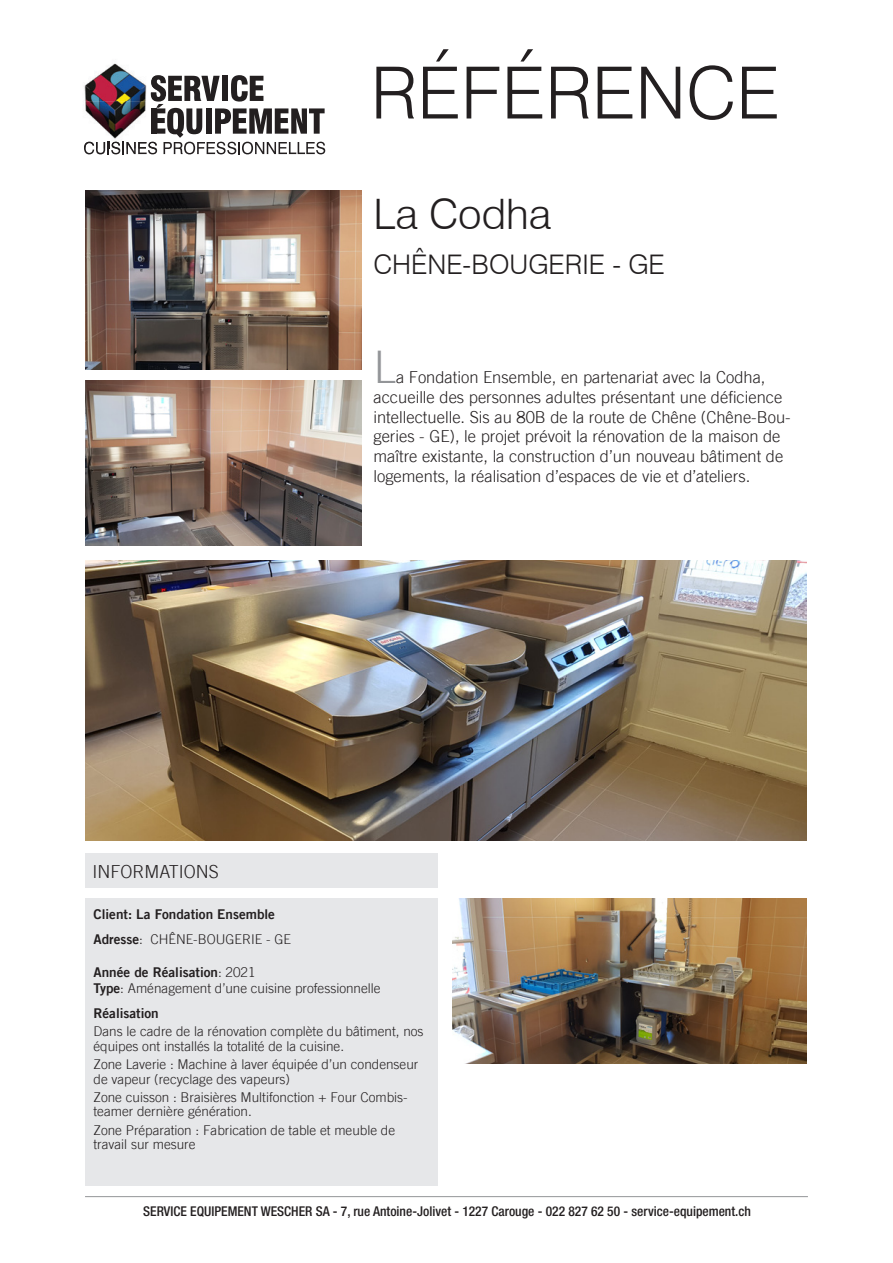
<style>
.page{position:relative;width:893px;height:1263px;background:#fff}
.page>*{position:absolute;margin:0;border:0;box-sizing:border-box;transform-origin:0 0}
.t1{font:300 72px "Swiss 721 BT";color:#231f20}
.t2{font:300 45px "Trade Gothic";color:#939598}
.t3{font:300 42px "Swiss 721 BT";color:#231f20}
.t4{font:300 27px "Swiss 721 BT";color:#231f20}
.t5{font:300 18px "Trade Gothic";color:#231f20}
.t6{font:300 16.5px/19.8px "Trade Gothic";color:#231f20}
.t7{font:300 13.5px/14.2px "Trade Gothic";color:#231f20}
.t8{font:500 condensed 13.5px "Helvetica Neue";color:#231f20}
.t9{font:13.5px "Trade Gothic Bold Two";color:#231f20}
.s1{font-family:"Trade Gothic Bold Two";font-weight:400}
.s2{font-family:"Trade Gothic";font-weight:300}
</style>
<div class="page">
<div style="left:85px;top:899px;width:353px;height:287px;background:#e6e7e9"></div>
<img style="left:99px;top:63px;width:35px;height:12px">
<svg style="left:84px;top:75px;width:241px;height:79px"></svg>
<img style="left:85px;top:560px;width:722px;height:281px">
<img style="left:453px;top:899px;width:354px;height:165px">
<hr style="left:85px;top:1196px;width:723px;height:1px;background:#939598">
<div style="left:85px;top:853px;width:353px;height:34px;background:#e6e7e9"></div>
<img style="left:85px;top:190px;width:276px;height:179px">
<img style="left:85px;top:381px;width:276px;height:164px">
<h1 class="t1" style="left:371px;top:49px;width:411px">RÉFÉRENCE</h1>
<h3 class="t3" style="left:373px;top:188px;width:179px">La Codha</h3>
<h3 class="t4" style="left:373px;top:248px;width:293px">CHÊNE-BOUGERIE - GE</h3>
<h3 class="t5" style="left:92px;top:864px;width:128px">INFORMATIONS</h3>
<h2 class="t2" style="left:373px;top:347px;width:24px">L</h2>
<p class="t6" style="left:373px;top:368px;width:419px;text-indent:23px">a Fondation Ensemble, en partenariat avec la Codha, accueille des personnes adultes présentant une déficience intellectuelle. Sis au 80B de la route de Chêne (Chêne-Bou&shy;geries - GE), le projet prévoit la rénovation de la maison de maître existante, la construction d’un nouveau bâtiment de logements, la réalisation d’espaces de vie et d’ateliers.</p>
<p class="t9" style="left:94px;top:908px;width:183px">Client: La Fondation Ensemble</p>
<p class="t7" style="left:94px;top:933px;width:199px"><span class="s1">Adresse</span>: CHÊNE-BOUGERIE - GE</p>
<p class="t9" style="left:94px;top:966px;width:164px">Année de Réalisation<span class="s2">: 2021</span></p>
<p class="t7" style="left:94px;top:982px;width:289px"><span class="s1">Type</span>: Aménagement d’une cuisine professionnelle</p>
<p class="t9" style="left:94px;top:1007px;width:67px">Réalisation</p>
<p class="t7" style="left:94px;top:1025px;width:332px">Dans le cadre de la rénovation complète du bâtiment, nos équipes ont installés la totalité de la cuisine.</p>
<p class="t7" style="left:94px;top:1058px;width:326px">Zone Laverie : Machine à laver équipée d’un condenseur de vapeur (recyclage des vapeurs)</p>
<p class="t7" style="left:94px;top:1091px;width:316px">Zone cuisson : Braisières Multifonction + Four Combis&shy;teamer dernière génération.</p>
<p class="t7" style="left:94px;top:1124px;width:303px">Zone Préparation : Fabrication de table et meuble de travail sur mesure</p>
<p class="t8" style="left:143px;top:1203px;width:609px">SERVICE EQUIPEMENT WESCHER SA - 7, rue Antoine-Jolivet - 1227 Carouge - 022 827 62 50 - service-equipement.ch</p>
</div>
